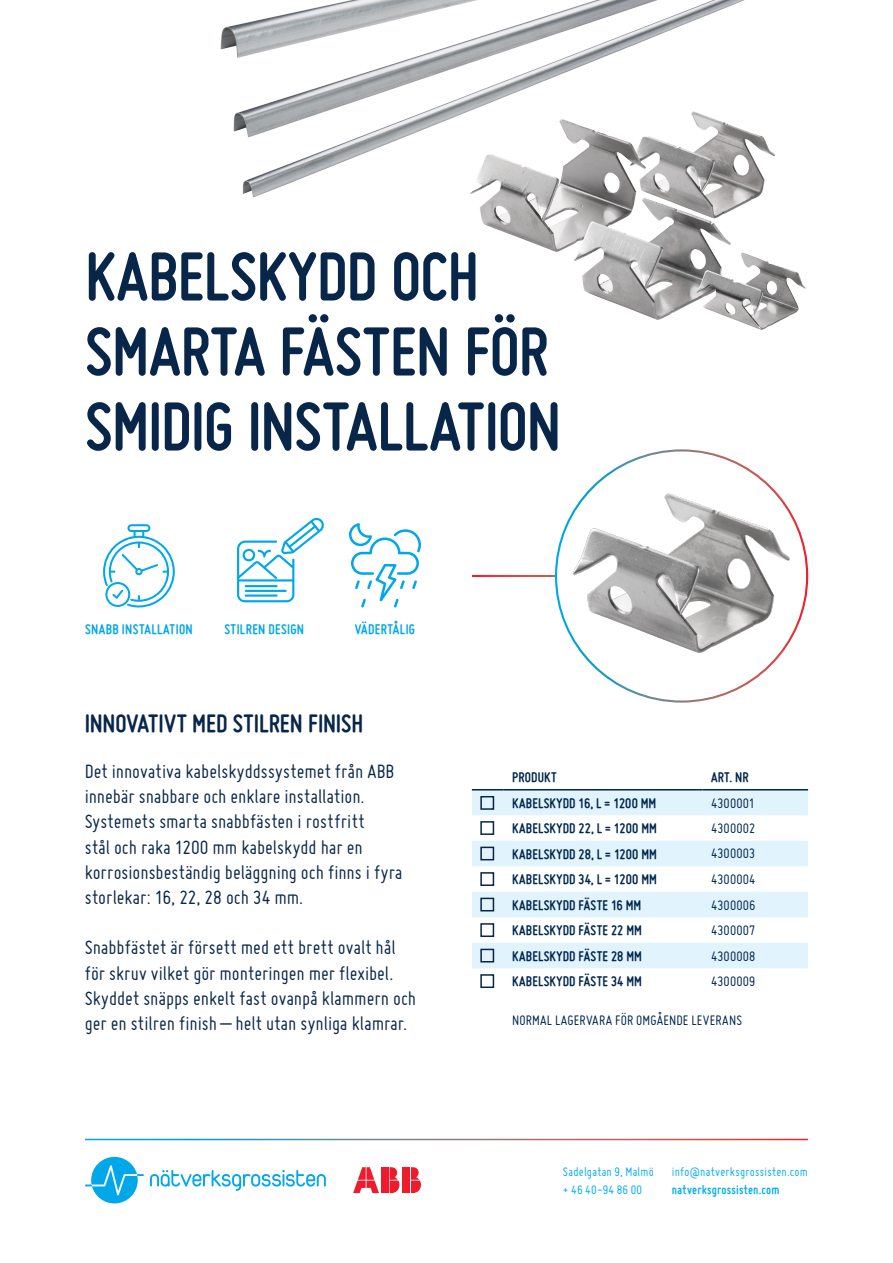
<style>
.page{position:relative;width:893px;height:1263px;background:#fff}
.page>*{position:absolute;margin:0;border:0;box-sizing:border-box;transform-origin:0 0}
.t1{font:700 72px/75px "Miso";letter-spacing:-.01em;color:#08264a}
.Benefits_Bullets{font:700 27px "Miso";color:#08264a}
.Benefits_Bullets-2{font:21px/25.2px "Miso";color:#08264a}
.t2{font:700 15px "Miso";letter-spacing:.01em;color:#00274e}
.t3{font:15px "Miso";letter-spacing:.01em;color:#00274e}
.t4{font:700 15px "Miso";letter-spacing:.025em;color:#00a7e9}
.Contact_info{font:13.5px "Miso";letter-spacing:.015em;color:#00aeef}
.Contact_info-2{font:700 13.5px "Miso";letter-spacing:.02em;color:#00aeef}
</style>
<div class="page">
<img style="left:220px;top:0;width:586px;height:329px">
<svg style="left:150px;top:1170px;width:176px;height:21px"></svg>
<svg style="left:85px;top:1157px;width:59px;height:46px"></svg>
<img style="left:574px;top:493px;width:215px;height:160px">
<div style="left:403px;top:1167px;width:7px;height:13px;background:#ee1b2d"></div>
<div style="left:403px;top:1180px;width:7px;height:13px;background:#ee1b2d"></div>
<svg style="left:411px;top:1167px;width:10px;height:26px"></svg>
<svg style="left:353px;top:1167px;width:26px;height:26px"></svg>
<div style="left:381px;top:1167px;width:8px;height:13px;background:#ee1b2d"></div>
<div style="left:381px;top:1180px;width:8px;height:13px;background:#ee1b2d"></div>
<svg style="left:389px;top:1167px;width:10px;height:26px"></svg>
<svg style="left:103px;top:524px;width:72px;height:83px"></svg>
<svg style="left:349px;top:523px;width:72px;height:85px"></svg>
<svg style="left:237px;top:518px;width:87px;height:84px"></svg>
<svg style="left:472px;top:790px;width:336px;height:178px;fill:#e1f3fc"></svg>
<hr style="left:472px;top:789px;width:32px;height:1px;background:#00274e">
<hr style="left:504px;top:789px;width:198px;height:1px;background:#00274e">
<hr style="left:702px;top:789px;width:106px;height:1px;background:#00274e">
<div style="left:480px;top:796px;width:14px;height:14px;border:2px solid #08264a"></div>
<div style="left:480px;top:821px;width:14px;height:14px;border:2px solid #08264a"></div>
<div style="left:480px;top:847px;width:14px;height:13px;border:2px solid #08264a"></div>
<div style="left:480px;top:872px;width:14px;height:14px;border:2px solid #08264a"></div>
<div style="left:480px;top:898px;width:14px;height:13px;border:2px solid #08264a"></div>
<div style="left:480px;top:923px;width:14px;height:14px;border:2px solid #08264a"></div>
<div style="left:480px;top:949px;width:14px;height:13px;border:2px solid #08264a"></div>
<div style="left:480px;top:974px;width:14px;height:14px;border:2px solid #08264a"></div>
<h1 class="t1" style="left:85px;top:238px;width:396px">KABELSKYDD OCH</h1>
<h1 class="t1" style="left:85px;top:313px;width:478px">SMARTA FÄSTEN FÖR<br>SMIDIG INSTALLATION</h1>
<h3 class="t4" style="left:85px;top:621px;width:109px">SNABB INSTALLATION</h3>
<h3 class="t4" style="left:224px;top:621px;width:81px">STILREN DESIGN</h3>
<h3 class="t4" style="left:355px;top:621px;width:62px">VÄDERTÅLIG</h3>
<p class="Benefits_Bullets" style="left:85px;top:708px;width:280px">INNOVATIVT MED STILREN FINISH</p>
<p class="Benefits_Bullets-2" style="left:85px;top:758px;width:319px">Det innovativa kabelskyddssystemet från ABB innebär snabbare och enklare installation.<br>Systemets smarta snabbfästen i rostfritt<br>stål och raka 1200 mm kabelskydd har en korrosionsbeständig beläggning och finns i fyra storlekar: 16, 22, 28 och 34 mm.</p>
<p class="Benefits_Bullets-2" style="left:85px;top:935px;width:333px">Snabbfästet är försett med ett brett ovalt hål för skruv vilket gör monteringen mer flexibel.<br>Skyddet snäpps enkelt fast ovanpå klammern och ger en stilren finish – helt utan synliga klamrar.</p>
<p class="t2" style="left:512px;top:768px;width:46px">PRODUKT</p>
<p class="t2" style="left:711px;top:768px;width:39px">ART. NR</p>
<p class="t2" style="left:512px;top:795px;width:146px">KABELSKYDD 16, L = 1200 MM</p>
<p class="t3" style="left:711px;top:795px;width:46px">4300001</p>
<p class="t2" style="left:512px;top:820px;width:146px">KABELSKYDD 22, L = 1200 MM</p>
<p class="t3" style="left:711px;top:820px;width:46px">4300002</p>
<p class="t2" style="left:512px;top:845px;width:146px">KABELSKYDD 28, L = 1200 MM</p>
<p class="t3" style="left:711px;top:845px;width:46px">4300003</p>
<p class="t2" style="left:512px;top:871px;width:146px">KABELSKYDD 34, L = 1200 MM</p>
<p class="t3" style="left:711px;top:871px;width:46px">4300004</p>
<p class="t2" style="left:512px;top:896px;width:131px">KABELSKYDD FÄSTE 16 MM</p>
<p class="t3" style="left:711px;top:896px;width:46px">4300006</p>
<p class="t2" style="left:512px;top:922px;width:131px">KABELSKYDD FÄSTE 22 MM</p>
<p class="t3" style="left:711px;top:922px;width:46px">4300007</p>
<p class="t2" style="left:512px;top:947px;width:131px">KABELSKYDD FÄSTE 28 MM</p>
<p class="t3" style="left:711px;top:947px;width:46px">4300008</p>
<p class="t2" style="left:512px;top:973px;width:131px">KABELSKYDD FÄSTE 34 MM</p>
<p class="t3" style="left:711px;top:973px;width:46px">4300009</p>
<p class="t3" style="left:512px;top:1012px;width:231px">NORMAL LAGERVARA FÖR OMGÅENDE LEVERANS</p>
<p class="Contact_info" style="left:563px;top:1164px;width:92px">Sadelgatan 9, Malmö</p>
<p class="Contact_info" style="left:563px;top:1182px;width:81px">+ 46 40-94 86 00</p>
<p class="Contact_info" style="left:672px;top:1164px;width:137px">info@natverksgrossisten.com</p>
<p class="Contact_info-2" style="left:672px;top:1182px;width:109px">natverksgrossisten.com</p>
</div>
